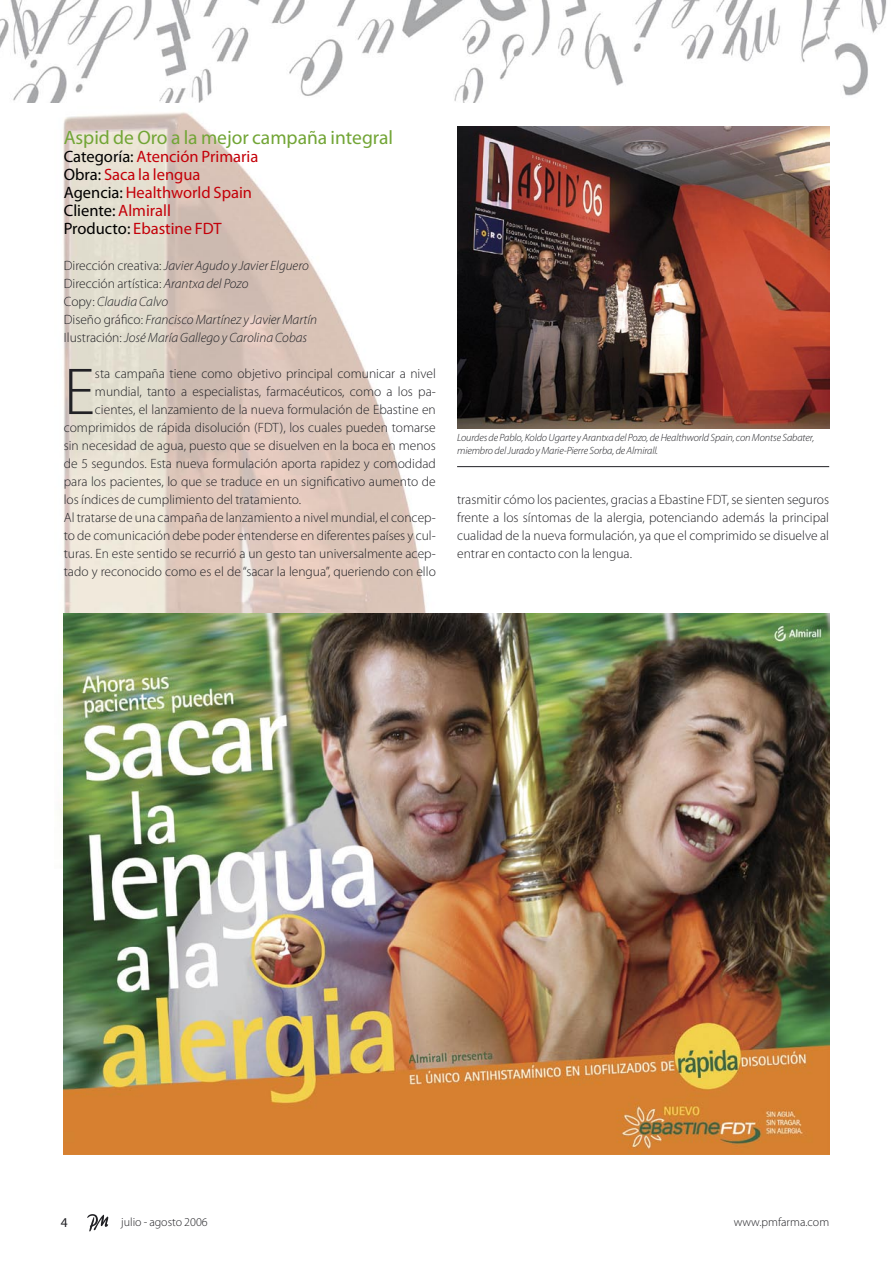
<style>
.page{position:relative;width:893px;height:1263px;background:#fff}
.page>*{position:absolute;margin:0;border:0;box-sizing:border-box;transform-origin:0 0}
.textos_obras{font:300 66.9px "Myriad Pro";color:#212125}
.obra{font:19.5px "Myriad Pro";color:#72a536}
.obra-2{font:16.5px "Myriad Pro";color:#c40009}
.obra-3{font:16.5px "Myriad Pro";color:#000}
.creditos{font:300 13.5px/18px "Myriad Pro";color:#212125;text-align:justify}
.textos_obras-2{font:300 13.5px "Myriad Pro";color:#212125}
.creditos-2{font:italic 300 13.5px "Myriad Pro";color:#212125}
.t1{font:13.5px "Myriad Pro";color:#212125}
.t2{font:300 12px "Myriad Pro";color:#212125}
.pie_de_foto{font:italic 300 10.5px/12.6px "Myriad Pro";letter-spacing:-.01em;color:#212125}
.s1{color:#000}
.s2{color:#c40009}
.s3{font-style:normal}
.s4{font-style:italic}
</style>
<div class="page">
<img style="left:0;top:0;width:887px;height:102px">
<svg style="left:87px;top:1214px;width:21px;height:17px"></svg>
<img style="left:61px;top:112px;width:365px;height:756px">
<img style="left:457px;top:126px;width:372px;height:303px">
<img style="left:64px;top:613px;width:766px;height:542px">
<hr style="left:457px;top:466px;width:372px;height:1px;background:#212125">
<p class="obra" style="left:64px;top:127px;width:331px">Aspid de Oro a la mejor campaña integral</p>
<p class="obra-2" style="left:64px;top:147px;width:196px"><span class="s1">Categoría:</span> Atención Primaria</p>
<p class="obra-2" style="left:64px;top:165px;width:138px"><span class="s1">Obra:</span> Saca la lengua</p>
<p class="obra-2" style="left:64px;top:183px;width:190px"><span class="s1">Agencia:</span> Healthworld Spain</p>
<p class="obra-3" style="left:64px;top:201px;width:109px">Cliente: <span class="s2">Almirall</span></p>
<p class="obra-2" style="left:64px;top:219px;width:159px"><span class="s1">Producto:</span> Ebastine FDT</p>
<p class="creditos-2" style="left:64px;top:258px;width:247px"><span class="s3">Dirección creativa:</span> Javier Agudo y Javier Elguero</p>
<p class="creditos" style="left:64px;top:275px;width:186px">Dirección artística: <span class="s4">Arantxa del Pozo</span></p>
<p class="creditos-2" style="left:64px;top:294px;width:106px"><span class="s3">Copy:</span> Claudia Calvo</p>
<p class="creditos-2" style="left:64px;top:312px;width:255px"><span class="s3">Diseño gráfico:</span> Francisco Martínez y Javier Martín</p>
<p class="creditos-2" style="left:64px;top:330px;width:245px"><span class="s3">Ilustración:</span> José María Gallego y Carolina Cobas</p>
<p class="textos_obras" style="left:64px;top:355px;width:33px">E</p>
<p class="textos_obras-2" style="left:95px;top:366px;width:342px">sta campaña tiene como objetivo principal comunicar a nivel</p>
<p class="textos_obras-2" style="left:95px;top:384px;width:342px">mundial, tanto a especialistas, farmacéuticos, como a los pa-</p>
<p class="textos_obras-2" style="left:95px;top:402px;width:342px">cientes, el lanzamiento de la nueva formulación de Ebastine en</p>
<p class="textos_obras-2" style="left:64px;top:420px;width:374px">comprimidos de rápida disolución (FDT), los cuales pueden tomarse</p>
<p class="textos_obras-2" style="left:64px;top:438px;width:373px">sin necesidad de agua, puesto que se disuelven en la boca en menos</p>
<p class="textos_obras-2" style="left:64px;top:456px;width:374px">de 5 segundos. Esta nueva formulación aporta rapidez y comodidad</p>
<p class="textos_obras-2" style="left:64px;top:474px;width:374px">para los pacientes, lo que se traduce en un significativo aumento de</p>
<p class="textos_obras-2" style="left:64px;top:492px;width:239px">los índices de cumplimiento del tratamiento.</p>
<p class="creditos" style="left:64px;top:509px;width:374px">Al tratarse de una campaña de lanzamiento a nivel mundial, el concep&shy;to de comunicación debe poder entenderse en diferentes países y cul&shy;turas. En este sentido se recurrió a un gesto tan universalmente acep&shy;tado y reconocido como es el de “sacar la lengua”, queriendo con ello</p>
<p class="pie_de_foto" style="left:457px;top:432px;width:359px">Lourdes de Pablo, Koldo Ugarte y Arantxa del Pozo, de Healthworld Spain, con Montse Sabater, miembro del Jurado y Marie-Pierre Sorba, de Almirall.</p>
<p class="creditos" style="left:457px;top:491px;width:374px">trasmitir cómo los pacientes, gracias a Ebastine FDT, se sienten seguros frente a los síntomas de la alergia, potenciando además la principal cualidad de la nueva formulación, ya que el comprimido se disuelve al entrar en contacto con la lengua.</p>
<p class="t1" style="left:61px;top:1215px;width:8px">4</p>
<p class="t2" style="left:121px;top:1216px;width:88px">julio - agosto 2006</p>
<p class="t2" style="left:734px;top:1216px;width:97px">www.pmfarma.com</p>
</div>
